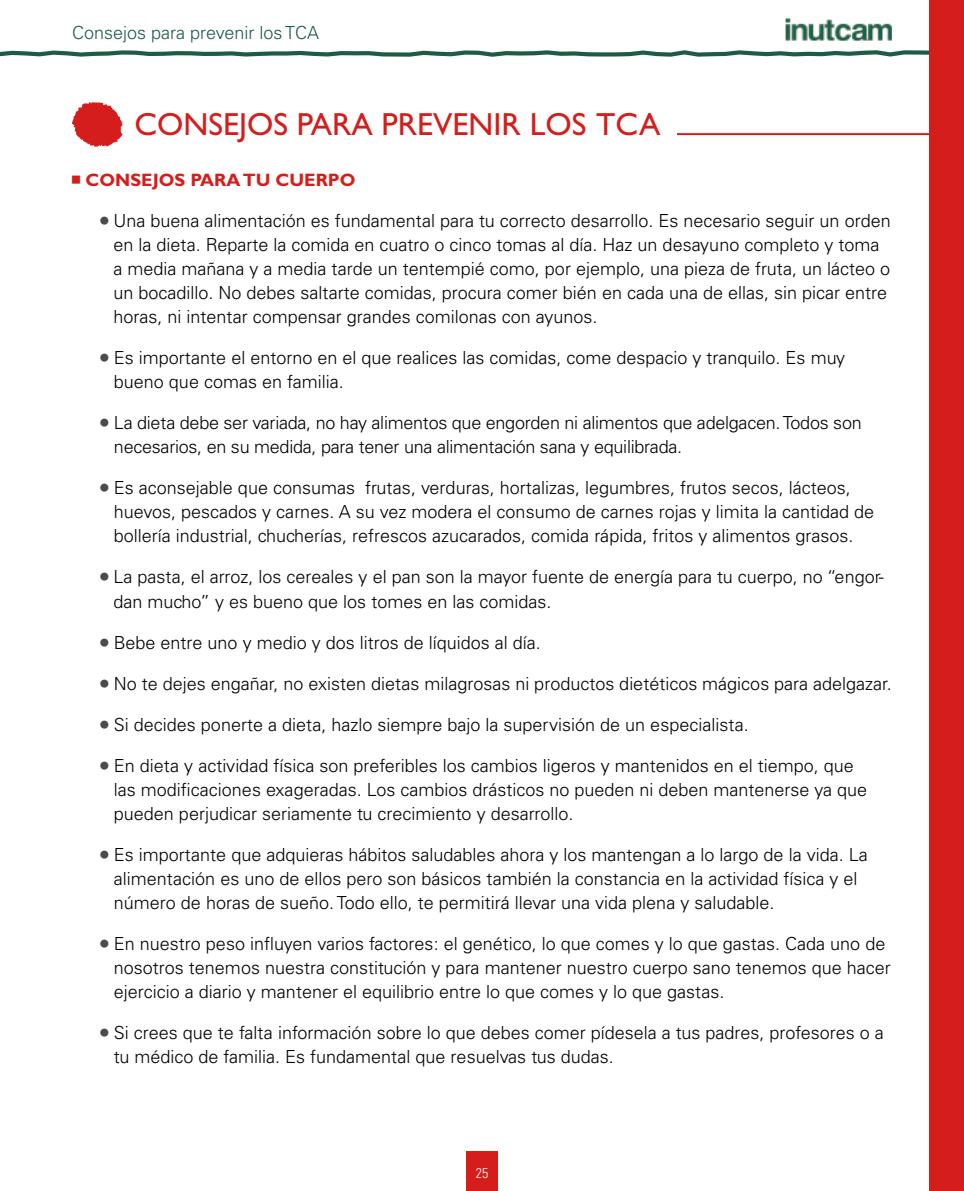
<style>
.page{position:relative;width:964px;height:1191px;background:#fff}
.page>*{position:absolute;margin:0;border:0;box-sizing:border-box;transform-origin:0 0}
.t1{font:32px "Gill Sans Std";color:#d51e1b}
.t2{font:300 18px/24px "Univers LT Std";color:#000}
.t3{font:300 18px "Univers LT Std";color:#1d5c42}
.t4{font:700 18px "Gill Sans Std";color:#d51e1b}
.t5{font:300 condensed 14px "Univers LT Std";color:#fff}
</style>
<div class="page">
<svg style="left:0;top:48px;width:930px;height:11px"></svg>
<img style="left:786px;top:18px;width:106px;height:23px">
<div style="left:930px;top:0;width:34px;height:1191px;background:#d51e1b"></div>
<div style="left:466px;top:1152px;width:31px;height:39px;background:#d51e1b"></div>
<hr style="left:677px;top:133px;width:287px;height:2px;background:#d51e1b">
<svg style="left:72px;top:102px;width:51px;height:45px"></svg>
<p class="t3" style="left:72px;top:22px;width:249px">Consejos para prevenir los TCA</p>
<h1 class="t1" style="left:134px;top:106px;width:527px">CONSEJOS PARA PREVENIR LOS TCA</h1>
<p class="t4" style="left:86px;top:169px;width:271px">CONSEJOS PARA TU CUERPO</p>
<p class="t2" style="left:113px;top:209px;width:779px;text-indent:-13px"><sup>■</sup> Una buena alimentación es fundamental para tu correcto desarrollo. Es necesario seguir un orden en la dieta. Reparte la comida en cuatro o cinco tomas al día. Haz un desayuno completo y toma a media mañana y a media tarde un tentempié como, por ejemplo, una pieza de fruta, un lácteo o un bocadillo. No debes saltarte comidas, procura comer bién en cada una de ellas, sin picar entre horas, ni intentar compensar grandes comilonas con ayunos.</p>
<p class="t2" style="left:114px;top:346px;width:733px;text-indent:-14px"><sup>■</sup> Es importante el entorno en el que realices las comidas, come despacio y tranquilo. Es muy bueno que comas en familia.</p>
<p class="t2" style="left:114px;top:411px;width:749px;text-indent:-14px"><sup>■</sup> La dieta debe ser variada, no hay alimentos que engorden ni alimentos que adelgacen. Todos son necesarios, en su medida, para tener una alimentación sana y equilibrada.</p>
<p class="t2" style="left:114px;top:476px;width:762px;text-indent:-14px"><sup>■</sup> Es aconsejable que consumas frutas, verduras, hortalizas, legumbres, frutos secos, lácteos, huevos, pescados y carnes. A su vez modera el consumo de carnes rojas y limita la cantidad de bollería industrial, chucherías, refrescos azucarados, comida rápida, fritos y alimentos grasos.</p>
<p class="t2" style="left:113px;top:565px;width:772px;text-indent:-13px"><sup>■</sup> La pasta, el arroz, los cereales y el pan son la mayor fuente de energía para tu cuerpo, no “engor&shy;dan mucho” y es bueno que los tomes en las comidas.</p>
<p class="t2" style="left:100px;top:630px;width:442px"><sup>■</sup> Bebe entre uno y medio y dos litros de líquidos al día.</p>
<p class="t2" style="left:100px;top:671px;width:793px"><sup>■</sup> No te dejes engañar, no existen dietas milagrosas ni productos dietéticos mágicos para adelgazar.</p>
<p class="t2" style="left:100px;top:712px;width:650px"><sup>■</sup> Si decides ponerte a dieta, hazlo siempre bajo la supervisión de un especialista.</p>
<p class="t2" style="left:114px;top:753px;width:755px;text-indent:-14px"><sup>■</sup> En dieta y actividad física son preferibles los cambios ligeros y mantenidos en el tiempo, que las modificaciones exageradas. Los cambios drásticos no pueden ni deben mantenerse ya que pueden perjudicar seriamente tu crecimiento y desarrollo.</p>
<p class="t2" style="left:114px;top:842px;width:755px;text-indent:-14px"><sup>■</sup> Es importante que adquieras hábitos saludables ahora y los mantengan a lo largo de la vida. La alimentación es uno de ellos pero son básicos también la constancia en la actividad física y el número de horas de sueño. Todo ello, te permitirá llevar una vida plena y saludable.</p>
<p class="t2" style="left:114px;top:931px;width:778px;text-indent:-14px"><sup>■</sup> En nuestro peso influyen varios factores: el genético, lo que comes y lo que gastas. Cada uno de nosotros tenemos nuestra constitución y para mantener nuestro cuerpo sano tenemos que hacer ejercicio a diario y mantener el equilibrio entre lo que comes y lo que gastas.</p>
<p class="t2" style="left:114px;top:1020px;width:771px;text-indent:-14px"><sup>■</sup> Si crees que te falta información sobre lo que debes comer pídesela a tus padres, profesores o a tu médico de familia. Es fundamental que resuelvas tus dudas.</p>
<p class="t5" style="left:476px;top:1164px;width:14px">25</p>
</div>
